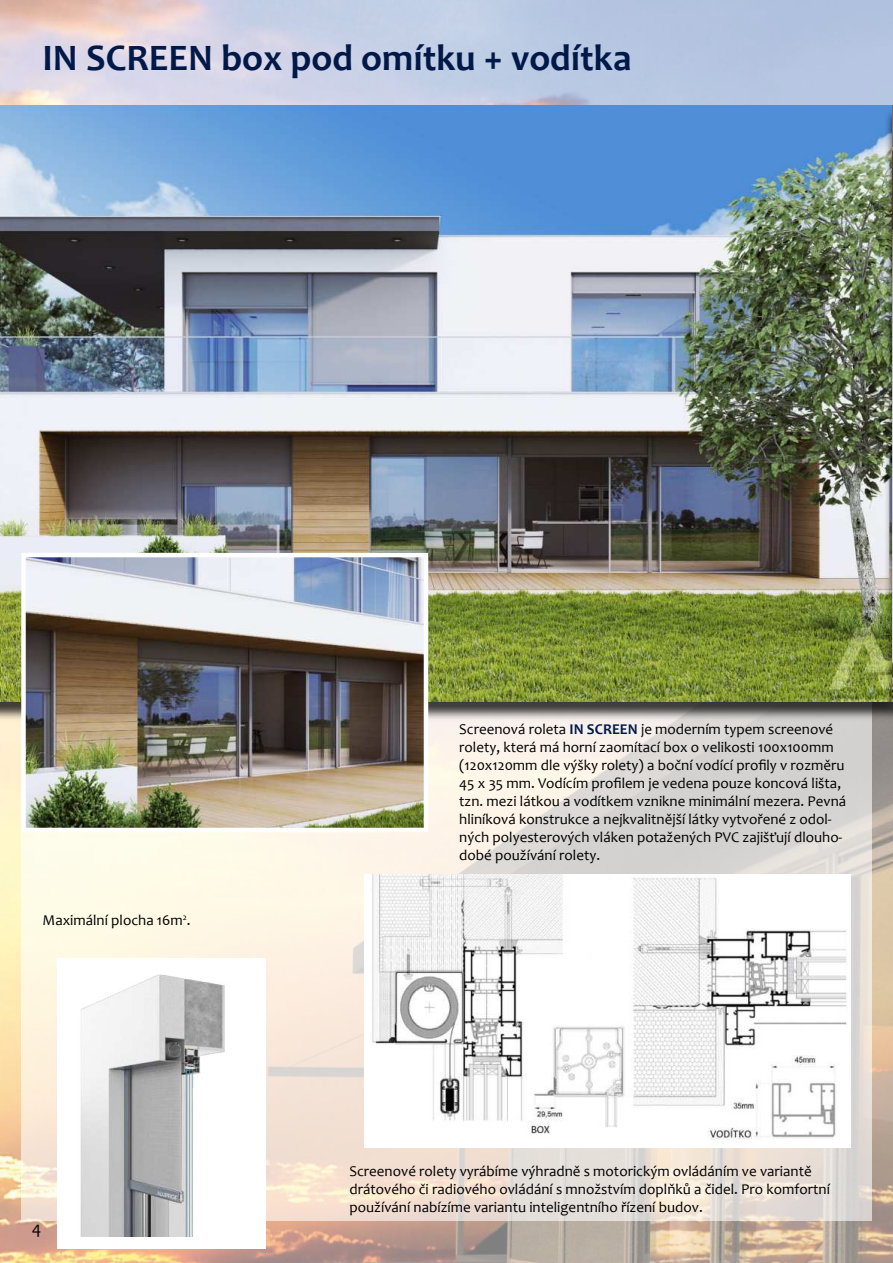
<style>
.page{position:relative;width:893px;height:1263px;background:#fff}
.page>*{position:absolute;margin:0;border:0;box-sizing:border-box;transform-origin:0 0}
.t1{font:700 37.5px "Candara";color:#011948}
.t2{font:18px "Candara";color:#000}
.t3{font:15px/18px "Candara";color:#000}
.s1{font-weight:700;color:#011948}
</style>
<div class="page">
<img style="left:0;top:0;width:893px;height:1263px">
<svg style="left:21px;top:721px;width:851px;height:499px;background:#eee6db"></svg>
<img style="left:0;top:106px;width:893px;height:596px">
<img style="left:26px;top:558px;width:397px;height:269px">
<div style="left:21px;top:553px;width:407px;height:279px;border:4px solid #fff"></div>
<div style="left:57px;top:957px;width:209px;height:291px;background:#fff"></div>
<img style="left:80px;top:974px;width:145px;height:262px">
<img style="left:364px;top:874px;width:486px;height:273px">
<div style="left:884px;top:108px;width:9px;height:613px;background:#000;opacity:.75"></div>
<h1 class="t1" style="left:43px;top:34px;width:590px">IN SCREEN box pod omítku + vodítka</h1>
<p class="t3" style="left:43px;top:911px;width:149px">Maximální plocha 16m<sup>2</sup>.</p>
<p class="t2" style="left:32px;top:1221px;width:11px">4</p>
<p class="t3" style="left:459px;top:721px;width:389px">Screenová roleta <span class="s1">IN SCREEN</span> je moderním typem screenové rolety, která má horní zaomítací box o velikosti 100x100mm (120x120mm dle výšky rolety) a boční vodící pro昀椀ly v rozměru 45 x 35 mm. Vodícím pro昀椀lem je vedena pouze koncová lišta, tzn. mezi látkou a vodítkem vznikne minimální mezera. Pevná hliníková konstrukce a nejkvalitnější látky vytvořené z odol&shy;ných polyesterových vláken potažených PVC zajišťují dlouho&shy;dobé používání rolety.</p>
<p class="t3" style="left:349px;top:1162px;width:482px">Screenové rolety vyrábíme výhradně s motorickým ovládáním ve variantě drátového či radiového ovládání s množstvím doplňků a čidel. Pro komfortní používání nabízíme variantu inteligentního řízení budov.</p>
</div>
